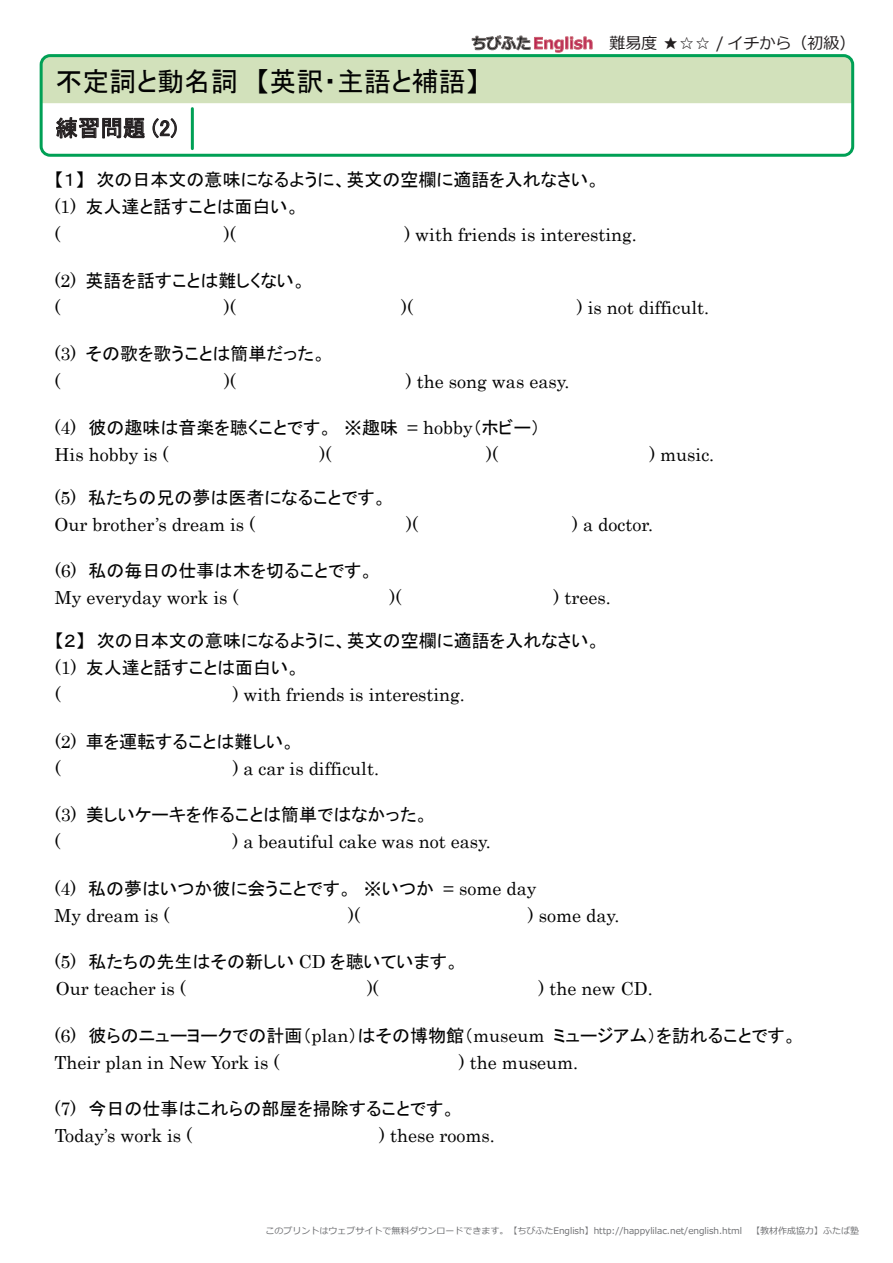
<style>
.page{position:relative;width:893px;height:1263px;background:#fff}
.page>*{position:absolute;margin:0;border:0;box-sizing:border-box;transform-origin:0 0}
.t1{font:27px "MS P Gothic";color:#030303}
.t2{font:22.5px "MS P Gothic";color:#231f20}
.t3{font:18px/27px "MS P Gothic";color:#030303}
.t4{font:18px "Century";color:#030303}
.t5{font:16.05px "Meiryo";color:#231f20}
.t6{font:9px "Meiryo";color:#6c6d70}
.s1{font-family:"Century"}
</style>
<div class="page">
<div style="left:41px;top:56px;width:812px;height:99px;background:#d2e1bb;border-radius:9px"></div>
<div style="left:40px;top:54px;width:814px;height:103px;border:3px solid #00a055;border-radius:9px"></div>
<svg style="left:41px;top:103px;width:812px;height:52px;background:#f1f6f4"></svg>
<hr style="left:191px;top:109px;width:3px;height:40px;background:#00a055">
<svg style="left:472px;top:35px;width:120px;height:17px"></svg>
<h1 class="t1" style="left:55px;top:67px;width:425px">不定詞と動名詞　【英訳・主語と補語】</h1>
<p class="t2" style="left:55px;top:117px;width:123px">練習問題 (2)</p>
<p class="t5" style="left:609px;top:32px;width:248px">難易度 ★☆☆ / イチから（初級）</p>
<p class="t3" style="left:54px;top:166px;width:547px">【１】 次の日本文の意味になるように、英文の空欄に適語を入れなさい。<span class="s1">(1)</span> 友人達と話すことは面白い。</p>
<p class="t4" style="left:54px;top:219px;width:7px">(</p>
<p class="t4" style="left:224px;top:219px;width:13px">)(</p>
<p class="t4" style="left:404px;top:219px;width:234px">) with friends is interesting.</p>
<p class="t3" style="left:54px;top:267px;width:253px"><span class="s1">(2)</span> 英語を話すことは難しくない。</p>
<p class="t4" style="left:54px;top:293px;width:7px">(</p>
<p class="t4" style="left:224px;top:293px;width:13px">)(</p>
<p class="t4" style="left:401px;top:293px;width:13px">)(</p>
<p class="t4" style="left:577px;top:293px;width:134px">) is not difficult.</p>
<p class="t3" style="left:55px;top:340px;width:273px"><span class="s1">(3)</span> その歌を歌うことは簡単だった。</p>
<p class="t4" style="left:55px;top:366px;width:7px">(</p>
<p class="t4" style="left:224px;top:366px;width:13px">)(</p>
<p class="t4" style="left:406px;top:366px;width:165px">) the song was easy.</p>
<p class="t3" style="left:55px;top:414px;width:487px"><span class="s1">(4)</span> 彼の趣味は音楽を聴くことです。 ※趣味 <span class="s1">= hobby</span>（ホビー）</p>
<p class="t4" style="left:55px;top:440px;width:115px">His hobby is (</p>
<p class="t4" style="left:319px;top:440px;width:13px">)(</p>
<p class="t4" style="left:486px;top:440px;width:13px">)(</p>
<p class="t4" style="left:649px;top:440px;width:66px">) music.</p>
<p class="t3" style="left:54px;top:483px;width:334px"><span class="s1">(5)</span> 私たちの兄の夢は医者になることです。</p>
<p class="t4" style="left:54px;top:509px;width:202px">Our brother’s dream is (</p>
<p class="t4" style="left:406px;top:509px;width:13px">)(</p>
<p class="t4" style="left:572px;top:509px;width:82px">) a doctor.</p>
<p class="t3" style="left:55px;top:557px;width:320px"><span class="s1">(6)</span> 私の毎日の仕事は木を切ることです。</p>
<p class="t4" style="left:55px;top:583px;width:185px">My everyday work is (</p>
<p class="t4" style="left:389px;top:583px;width:13px">)(</p>
<p class="t4" style="left:553px;top:583px;width:59px">) trees.</p>
<p class="t3" style="left:55px;top:627px;width:547px">【２】 次の日本文の意味になるように、英文の空欄に適語を入れなさい。<span class="s1">(1)</span> 友人達と話すことは面白い。</p>
<p class="t4" style="left:55px;top:680px;width:7px">(</p>
<p class="t4" style="left:233px;top:680px;width:234px">) with friends is interesting.</p>
<p class="t3" style="left:55px;top:727px;width:242px"><span class="s1">(2)</span> 車を運転することは難しい。</p>
<p class="t4" style="left:55px;top:753px;width:7px">(</p>
<p class="t4" style="left:233px;top:753px;width:148px">) a car is difficult.</p>
<p class="t3" style="left:55px;top:801px;width:375px"><span class="s1">(3)</span> 美しいケーキを作ることは簡単ではなかった。</p>
<p class="t4" style="left:54px;top:827px;width:7px">(</p>
<p class="t4" style="left:232px;top:827px;width:260px">) a beautiful cake was not easy.</p>
<p class="t3" style="left:54px;top:874px;width:483px"><span class="s1">(4)</span> 私の夢はいつか彼に会うことです。 ※いつか <span class="s1">= some day</span></p>
<p class="t4" style="left:54px;top:900px;width:117px">My dream is (</p>
<p class="t4" style="left:348px;top:900px;width:13px">)(</p>
<p class="t4" style="left:528px;top:900px;width:93px">) some day.</p>
<p class="t3" style="left:55px;top:948px;width:406px"><span class="s1">(5)</span> 私たちの先生はその新しい <span class="s1">CD</span> を聴いています。</p>
<p class="t4" style="left:56px;top:974px;width:132px">Our teacher is (</p>
<p class="t4" style="left:367px;top:974px;width:13px">)(</p>
<p class="t4" style="left:539px;top:974px;width:116px">) the new CD.</p>
<p class="t3" style="left:55px;top:1021px;width:744px"><span class="s1">(6)</span> 彼らのニューヨークでの計画（<span class="s1">plan</span>）はその博物館（<span class="s1">museum</span> ミュージアム）を訪れることです。</p>
<p class="t4" style="left:55px;top:1047px;width:226px">Their plan in New York is (</p>
<p class="t4" style="left:459px;top:1047px;width:121px">) the museum.</p>
<p class="t3" style="left:55px;top:1095px;width:402px"><span class="s1">(7)</span> 今日の仕事はこれらの部屋を掃除することです。</p>
<p class="t4" style="left:55px;top:1121px;width:139px">Today’s work is (</p>
<p class="t4" style="left:379px;top:1121px;width:117px">) these rooms.</p>
<p class="t6" style="left:265px;top:1224px;width:595px">このプリントはウェブサイトで無料ダウンロードできます。【ちびふたEnglish】http://happylilac.net/english.html　【教材作成協力】ふたば塾</p>
</div>
